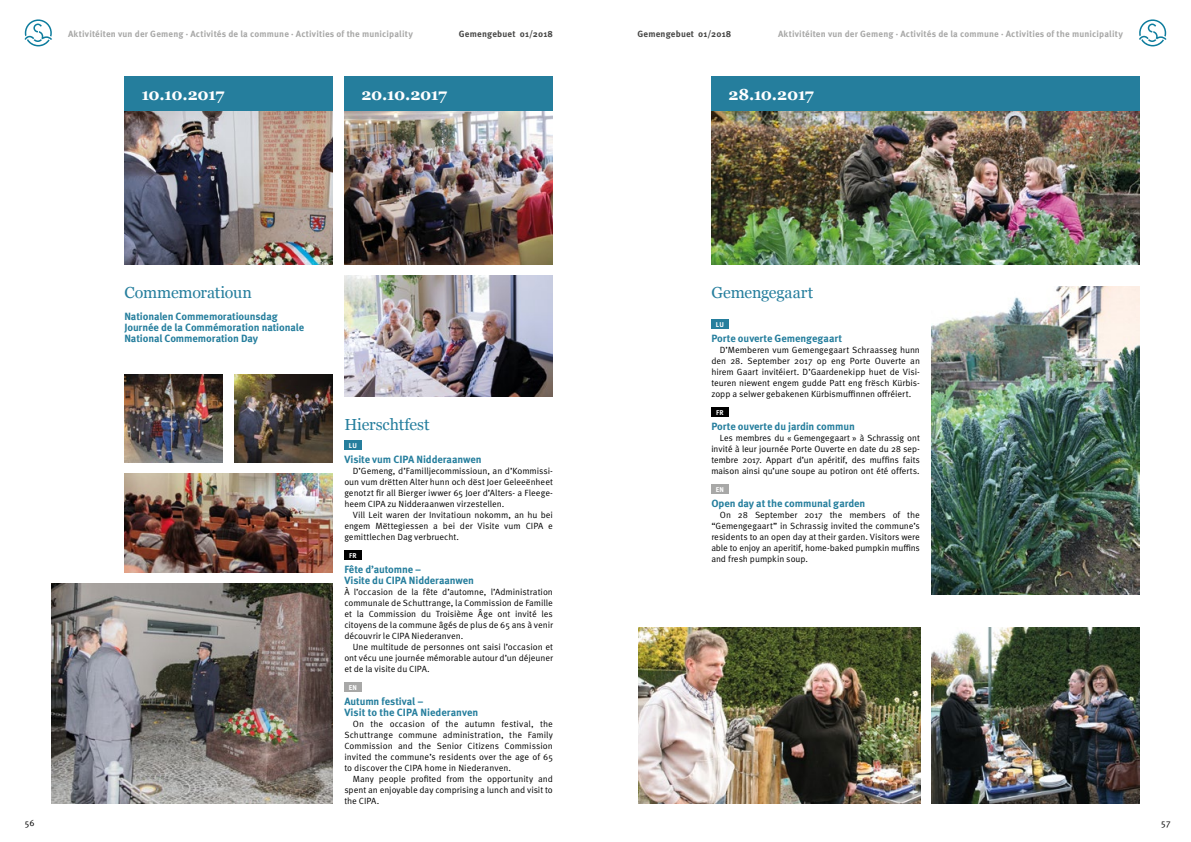
<style>
.page{position:relative;width:1191px;height:842px;background:#fff}
.page>*{position:absolute;margin:0;border:0;box-sizing:border-box;transform-origin:0 0}
.t1{font:16px "Georgia";letter-spacing:-.01em;color:#257e9d}
.t2{font:700 16px "Georgia";letter-spacing:-.035em;color:#fff}
.t3{font:700 10.5px/11px "Meta OT";letter-spacing:-.01em;color:#257e9d}
.t4{font:9px/11px "Meta OT Norm";color:#000;text-align:justify}
.t5{font:9px/11px "Meta";letter-spacing:.005em;color:#000;text-align:justify}
.t6{font:700 9px "Meta OT";letter-spacing:.015em;color:#a8a8a7}
.t7{font:700 9px "Meta OT";letter-spacing:.02em;color:#474746}
.t8{font:700 7px "Meta OT";letter-spacing:.03em;color:#fff}
</style>
<div class="page">
<svg style="left:25px;top:19px;width:27px;height:27px"></svg>
<svg style="left:1139px;top:19px;width:27px;height:27px"></svg>
<div style="left:344px;top:440px;width:17px;height:10px;background:#257e9d"></div>
<div style="left:344px;top:550px;width:17px;height:10px;background:#000"></div>
<div style="left:344px;top:682px;width:17px;height:10px;background:#a8a8a7"></div>
<img style="left:124px;top:474px;width:209px;height:99px">
<img style="left:51px;top:584px;width:282px;height:220px">
<img style="left:124px;top:375px;width:99px;height:88px">
<img style="left:234px;top:375px;width:99px;height:88px">
<img style="left:344px;top:276px;width:209px;height:121px">
<img style="left:124px;top:111px;width:209px;height:154px">
<img style="left:344px;top:111px;width:209px;height:154px">
<div style="left:124px;top:77px;width:209px;height:34px;background:#257e9d"></div>
<div style="left:344px;top:77px;width:209px;height:34px;background:#257e9d"></div>
<div style="left:711px;top:319px;width:17px;height:10px;background:#257e9d"></div>
<div style="left:711px;top:407px;width:17px;height:10px;background:#000"></div>
<div style="left:711px;top:484px;width:17px;height:10px;background:#a8a8a7"></div>
<img style="left:711px;top:111px;width:429px;height:154px">
<div style="left:711px;top:77px;width:429px;height:34px;background:#257e9d"></div>
<img style="left:931px;top:287px;width:209px;height:308px">
<img style="left:638px;top:628px;width:282px;height:175px">
<img style="left:931px;top:628px;width:209px;height:175px">
<p class="t6" style="left:68px;top:28px;width:346px">Aktivitéiten vun der Gemeng · Activités de la commune · Activities of the municipality</p>
<p class="t7" style="left:459px;top:28px;width:96px">Gemengebuet 01/2018</p>
<p class="t7" style="left:637px;top:28px;width:95px">Gemengebuet 01/2018</p>
<p class="t6" style="left:778px;top:28px;width:346px">Aktivitéiten vun der Gemeng · Activités de la commune · Activities of the municipality</p>
<h1 class="t2" style="left:141px;top:85px;width:84px">10.10.2017</h1>
<h1 class="t2" style="left:361px;top:85px;width:87px">20.10.2017</h1>
<h1 class="t1" style="left:124px;top:283px;width:129px">Commemoratioun</h1>
<p class="t3" style="left:124px;top:311px;width:181px">Nationalen Commemoratiounsdag<br>Journée de la Commémoration nationale<br>National Commemoration Day</p>
<h1 class="t1" style="left:344px;top:415px;width:87px">Hierschtfest</h1>
<p class="t3" style="left:344px;top:454px;width:139px">Visite vum CIPA Nidderaanwen</p>
<p class="t4" style="left:344px;top:465px;width:210px;text-indent:9px">D’Gemeng, d’Familljecommissioun, an d’Kommissi&shy;oun vum drëtten Alter hunn och dëst Joer Geleeënheet genotzt fir all Bierger iwwer 65 Joer d’Alters- a Fleege&shy;heem CIPA zu Nidderaanwen virzestellen.</p>
<p class="t4" style="left:344px;top:509px;width:210px;text-indent:9px">Vill Leit waren der Invitatioun nokomm, an hu bei engem Mëttegiessen a bei der Visite vum CIPA e gemittlechen Dag verbruecht.</p>
<p class="t3" style="left:344px;top:564px;width:131px">Fête d’automne –<br>Visite du CIPA Nidderaanwen</p>
<p class="t4" style="left:344px;top:586px;width:210px">À l’occasion de la fête d’automne, l’Administration communale de Schuttrange, la Commission de Famille et la Commission du Troisième Âge ont invité les citoyens de la commune âgés de plus de 65 ans à venir découvrir le CIPA Niederanven.</p>
<p class="t4" style="left:344px;top:641px;width:210px;text-indent:9px">Une multitude de personnes ont saisi l’occasion et ont vécu une journée mémorable autour d’un déjeuner et de la visite du CIPA.</p>
<p class="t3" style="left:344px;top:696px;width:135px">Autumn festival –<br>Visit to the CIPA Niederanven</p>
<p class="t4" style="left:344px;top:718px;width:210px;text-indent:9px">On the occasion of the autumn festival, the Schuttrange commune administration, the Family Commission and the Senior Citizens Commission invited the commune’s residents over the age of 65 to discover the CIPA home in Niederanven.</p>
<p class="t4" style="left:344px;top:773px;width:210px;text-indent:9px">Many people profited from the opportunity and spent an enjoyable day comprising a lunch and visit to the CIPA.</p>
<p class="t8" style="left:349px;top:441px;width:10px">LU</p>
<p class="t8" style="left:349px;top:551px;width:9px">FR</p>
<p class="t8" style="left:349px;top:683px;width:10px">EN</p>
<h1 class="t2" style="left:728px;top:85px;width:87px">28.10.2017</h1>
<h1 class="t1" style="left:711px;top:283px;width:104px">Gemengegaart</h1>
<p class="t3" style="left:711px;top:333px;width:132px">Porte ouverte Gemengegaart</p>
<p class="t4" style="left:711px;top:344px;width:210px;text-indent:9px">D’Memberen vum Gemengegaart Schraasseg hunn den 28. September 2017 op eng Porte Ouverte an hirem Gaart invitéiert. D’Gaardenekipp huet de Visi&shy;teuren niewent engem gudde Patt eng frësch Kürbis&shy;zopp a selwer gebakenen Kürbismuffinnen offréiert.</p>
<p class="t3" style="left:711px;top:421px;width:145px">Porte ouverte du jardin commun</p>
<p class="t5" style="left:711px;top:432px;width:210px;text-indent:9px">Les membres du « Gemengegaart » à Schrassig ont invité à leur journée Porte Ouverte en date du 28 sep&shy;tembre 2017. Appart d’un apéritif, des muffins faits maison ainsi qu’une soupe au potiron ont été offerts.</p>
<p class="t3" style="left:711px;top:498px;width:155px">Open day at the communal garden</p>
<p class="t4" style="left:711px;top:509px;width:210px;text-indent:9px">On 28 September 2017 the members of the “Gemengegaart” in Schrassig invited the commune’s residents to an open day at their garden. Visitors were able to enjoy an aperitif, home-baked pumpkin muffins and fresh pumpkin soup.</p>
<p class="t8" style="left:716px;top:320px;width:10px">LU</p>
<p class="t8" style="left:716px;top:408px;width:9px">FR</p>
<p class="t8" style="left:715px;top:485px;width:10px">EN</p>
<p class="t4" style="left:25px;top:817px;width:11px">56</p>
<p class="t4" style="left:1161px;top:817px;width:11px">57</p>
</div>
